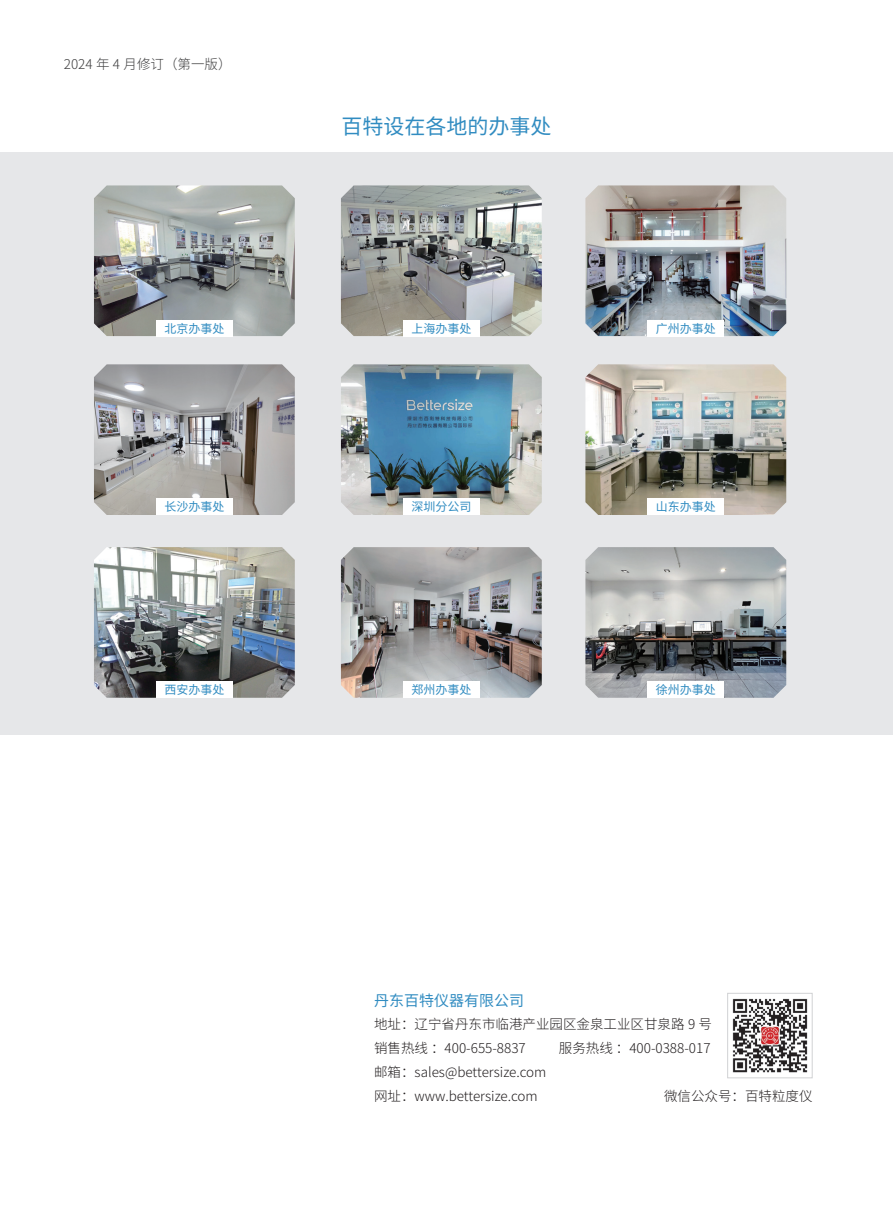
<style>
.page{position:relative;width:893px;height:1212px;background:#fff}
.page>*{position:absolute;margin:0;border:0;box-sizing:border-box;transform-origin:0 0}
.t1{font:21px "Source Han Sans CN";color:#318cc1}
.t2{font:15px "Source Han Sans CN";color:#318cc1}
.t3{font:300 13.5px "Source Han Sans CN";color:#231f20}
.t4{font:300 13.5px "Source Han Sans CN";color:#3e3e3f}
.t5{font:12px "Source Han Sans CN";color:#318cc1}
</style>
<div class="page">
<div style="left:0;top:152px;width:893px;height:583px;background:#e6e7e9"></div>
<img style="left:94px;top:185px;width:201px;height:151px">
<img style="left:94px;top:364px;width:201px;height:151px">
<img style="left:94px;top:547px;width:201px;height:151px">
<img style="left:341px;top:185px;width:201px;height:151px">
<img style="left:341px;top:364px;width:201px;height:151px">
<img style="left:341px;top:547px;width:201px;height:151px">
<img style="left:585px;top:185px;width:201px;height:151px">
<img style="left:585px;top:364px;width:201px;height:151px">
<img style="left:585px;top:547px;width:201px;height:151px">
<div style="left:156px;top:320px;width:77px;height:16px;background:#fff"></div>
<div style="left:156px;top:499px;width:77px;height:16px;background:#fff"></div>
<div style="left:156px;top:682px;width:77px;height:16px;background:#fff"></div>
<div style="left:403px;top:320px;width:77px;height:16px;background:#fff"></div>
<div style="left:403px;top:499px;width:77px;height:16px;background:#fff"></div>
<div style="left:403px;top:682px;width:77px;height:16px;background:#fff"></div>
<div style="left:648px;top:320px;width:76px;height:16px;background:#fff"></div>
<div style="left:648px;top:499px;width:76px;height:16px;background:#fff"></div>
<div style="left:648px;top:682px;width:76px;height:16px;background:#fff"></div>
<img style="left:732px;top:998px;width:76px;height:75px">
<div style="left:727px;top:993px;width:86px;height:85px;border:1px solid #d1d2d4"></div>
<p class="t4" style="left:64px;top:56px;width:169px">2024 年 4 月修订（第一版）</p>
<p class="t1" style="left:341px;top:115px;width:212px">百特设在各地的办事处</p>
<p class="t5" style="left:164px;top:321px;width:62px">北京办事处</p>
<p class="t5" style="left:411px;top:321px;width:61px">上海办事处</p>
<p class="t5" style="left:656px;top:321px;width:61px">广州办事处</p>
<p class="t5" style="left:164px;top:500px;width:62px">长沙办事处</p>
<p class="t5" style="left:411px;top:500px;width:61px">深圳分公司</p>
<p class="t5" style="left:656px;top:500px;width:61px">山东办事处</p>
<p class="t5" style="left:164px;top:683px;width:62px">西安办事处</p>
<p class="t5" style="left:411px;top:683px;width:61px">郑州办事处</p>
<p class="t5" style="left:656px;top:683px;width:61px">徐州办事处</p>
<p class="t2" style="left:374px;top:992px;width:151px">丹东百特仪器有限公司</p>
<p class="t3" style="left:374px;top:1016px;width:339px">地址：辽宁省丹东市临港产业园区金泉工业区甘泉路 9 号</p>
<p class="t3" style="left:374px;top:1040px;width:153px">销售热线 ：400-655-8837</p>
<p class="t3" style="left:559px;top:1040px;width:153px">服务热线 ：400-0388-017</p>
<p class="t3" style="left:374px;top:1064px;width:174px">邮箱：sales@bettersize.com</p>
<p class="t3" style="left:374px;top:1088px;width:165px">网址：www.bettersize.com</p>
<p class="t3" style="left:664px;top:1088px;width:150px">微信公众号：百特粒度仪</p>
</div>
